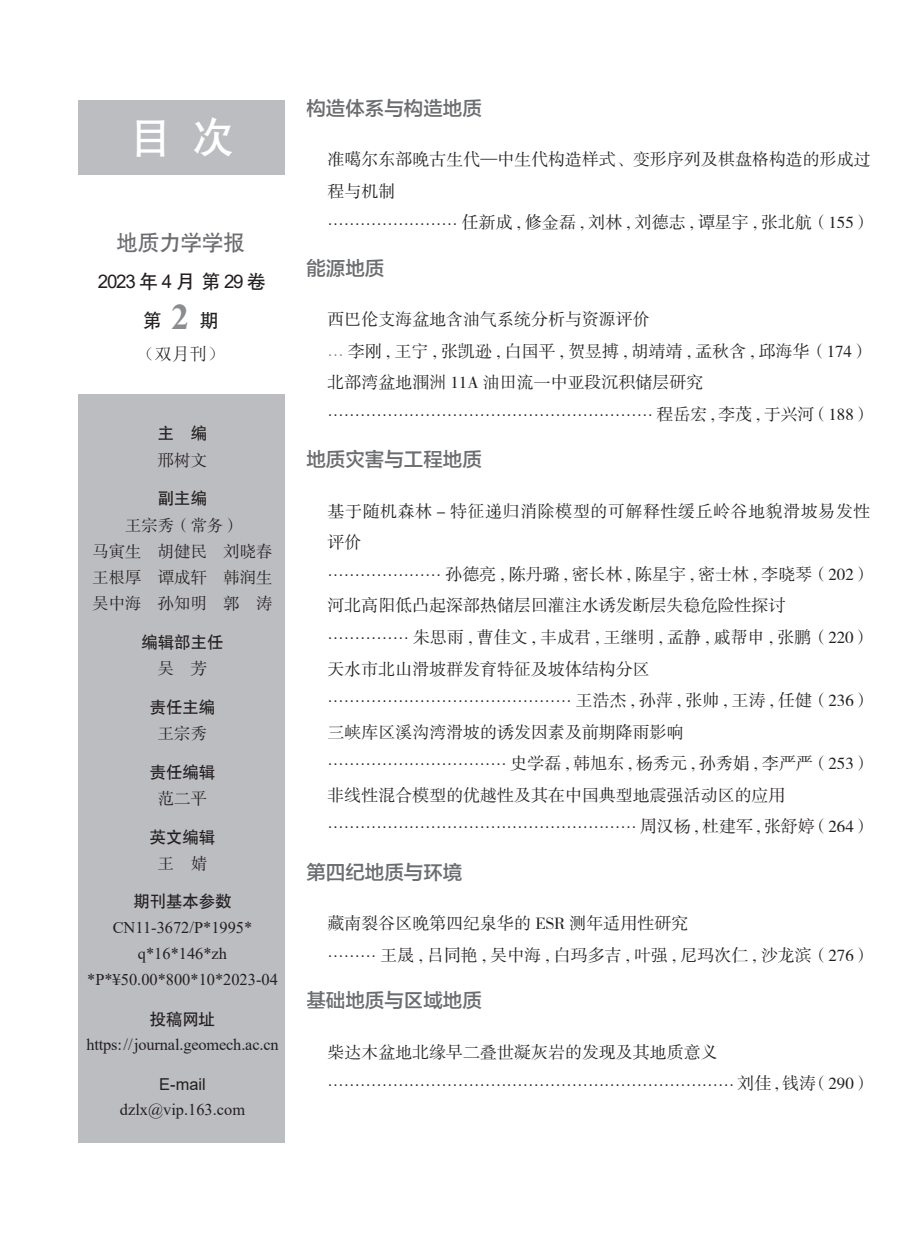
<style>
.page{position:relative;width:919px;height:1238px;background:#fff}
.page>*{position:absolute;margin:0;border:0;box-sizing:border-box;transform-origin:0 0}
.t1{font:42px "H Yb 1 gj";color:#fff}
.t2{font:21.45px "H Yb 1 gj";color:#6c6d70}
.t3{font:19.5px "FZLTZHK GBK1 0";color:#6c6d70}
.t4{font:18.75px "Arial";letter-spacing:-.06em;color:#231f20}
.t5{font:18.75px "H Yb 1 gj";color:#231f20}
.t6{font:17.55px "Sim Sun";color:#231f20}
.t7{font:16.95px/31.5px "FZSSK GBK1 0";color:#231f20}
.t8{font:16.35px/26.1px "Times New Roman";color:#231f20;text-align:center}
.t9{font:16.35px/26.1px "FZSSK GBK1 0";color:#231f20;text-align:center}
.t10{font:16.35px "H Yb 1 gj";color:#231f20}
.t11{font:16.35px "Arial";color:#231f20}
.t12{font:16.2px "Times New Roman";color:#231f20}
.s1{font-family:"H Yb 1 gj"}
.s2{font-family:"Times New Roman";font-weight:700;font-size:36px;color:#8a8c8f}
.s3{font-family:"Times New Roman";font-size:16.2px;color:#808285}
.s4{font-family:"FZSSK GBK1 0";font-size:16.95px}
</style>
<div class="page">
<div style="left:79px;top:100px;width:206px;height:74px;background:#bcbdc0"></div>
<div style="left:79px;top:394px;width:206px;height:748px;background:#bcbdc0"></div>
<h1 class="t1" style="left:129px;top:116px;width:106px">目 次</h1>
<p class="t2" style="left:116px;top:232px;width:130px">地质力学学报</p>
<p class="t4" style="left:98px;top:268px;width:170px">2023<span class="s1">年</span>4<span class="s1">月 第</span>29<span class="s1">卷</span></p>
<p class="t5" style="left:143px;top:311px;width:77px">第 <span class="s2">2</span> 期</p>
<p class="t6" style="left:137px;top:344px;width:89px">（双月刊）</p>
<p class="t10" style="left:158px;top:425px;width:51px">主 编</p>
<p class="t9" style="left:158px;top:448px;width:51px">邢树文</p>
<p class="t10" style="left:158px;top:490px;width:51px">副主编</p>
<p class="t9" style="left:92px;top:513px;width:182px">王宗秀（常务）<br>马寅生　胡健民　刘晓春王根厚 谭成轩　韩润生吴中海 孙知明 郭 涛</p>
<p class="t10" style="left:141px;top:633px;width:83px">编辑部主任</p>
<p class="t9" style="left:158px;top:656px;width:51px">吴 芳</p>
<p class="t10" style="left:150px;top:698px;width:67px">责任主编</p>
<p class="t9" style="left:158px;top:721px;width:51px">王宗秀</p>
<p class="t10" style="left:150px;top:763px;width:67px">责任编辑</p>
<p class="t9" style="left:158px;top:786px;width:51px">范二平</p>
<p class="t10" style="left:150px;top:828px;width:67px">英文编辑</p>
<p class="t9" style="left:158px;top:850px;width:51px">王 婧</p>
<p class="t10" style="left:133px;top:893px;width:100px">期刊基本参数</p>
<p class="t8" style="left:87px;top:914px;width:192px">CN11-3672/P*1995* q*16*146*zh *P*¥50.00*800*10*2023-04</p>
<p class="t10" style="left:150px;top:1010px;width:67px">投稿网址</p>
<p class="t8" style="left:86px;top:1031px;width:194px">https://journal.geomech.ac.cn</p>
<p class="t11" style="left:159px;top:1072px;width:48px">E-mail</p>
<p class="t8" style="left:120px;top:1096px;width:127px">dzlx@vip.163.com</p>
<p class="t3" style="left:306px;top:97px;width:177px">构造体系与构造地质</p>
<p class="t7" style="left:327px;top:144px;width:544px">准噶尔东部晚古生代—中生代构造样式、变形序列及棋盘格构造的形成过程与机制<br><sup>……………………</sup> 任新成 , 修金磊 , 刘林 , 刘德志 , 谭星宇 , 张北航（155）</p>
<p class="t3" style="left:306px;top:257px;width:79px">能源地质</p>
<p class="t7" style="left:327px;top:304px;width:543px">西巴伦支海盆地含油气系统分析与资源评价<br><span class="s3">…</span> 李刚 , 王宁 , 张凯逊 , 白国平 , 贺昱搏 , 胡靖靖 , 孟秋含 , 邱海华（174）北部湾盆地涠洲 11A 油田流一中亚段沉积储层研究</p>
<p class="t12" style="left:327px;top:399px;width:544px">…………………………………………………… <span class="s4">程岳宏 , 李茂 , 于兴河（188）</span></p>
<p class="t3" style="left:306px;top:449px;width:177px">地质灾害与工程地质</p>
<p class="t7" style="left:327px;top:496px;width:544px">基于随机森林 - 特征递归消除模型的可解释性缓丘岭谷地貌滑坡易发性评价<br><sup>…………………</sup> 孙德亮 , 陈丹璐 , 密长林 , 陈星宇 , 密士林 , 李晓琴（202）河北高阳低凸起深部热储层回灌注水诱发断层失稳危险性探讨<sup>……………</sup> 朱思雨 , 曹佳文 , 丰成君 , 王继明 , 孟静 , 戚帮申 , 张鹏（220）天水市北山滑坡群发育特征及坡体结构分区<sup>………………………………………</sup> 王浩杰 , 孙萍 , 张帅 , 王涛 , 任健（236）三峡库区溪沟湾滑坡的诱发因素及前期降雨影响<br><sup>……………………………</sup> 史学磊 , 韩旭东 , 杨秀元 , 孙秀娟 , 李严严（253）非线性混合模型的优越性及其在中国典型地震强活动区的应用</p>
<p class="t12" style="left:327px;top:811px;width:544px">………………………………………………… <span class="s4">周汉杨 , 杜建军 , 张舒婷（264）</span></p>
<p class="t3" style="left:306px;top:861px;width:157px">第四纪地质与环境</p>
<p class="t7" style="left:327px;top:908px;width:544px">藏南裂谷区晚第四纪泉华的 ESR 测年适用性研究<br><sup>………</sup> 王晟 , 吕同艳 , 吴中海 , 白玛多吉 , 叶强 , 尼玛次仁 , 沙龙滨（276）</p>
<p class="t3" style="left:306px;top:989px;width:177px">基础地质与区域地质</p>
<p class="t7" style="left:327px;top:1037px;width:391px">柴达木盆地北缘早二叠世凝灰岩的发现及其地质意义</p>
<p class="t12" style="left:327px;top:1068px;width:544px">………………………………………………………………… <span class="s4">刘佳 , 钱涛（290）</span></p>
</div>
